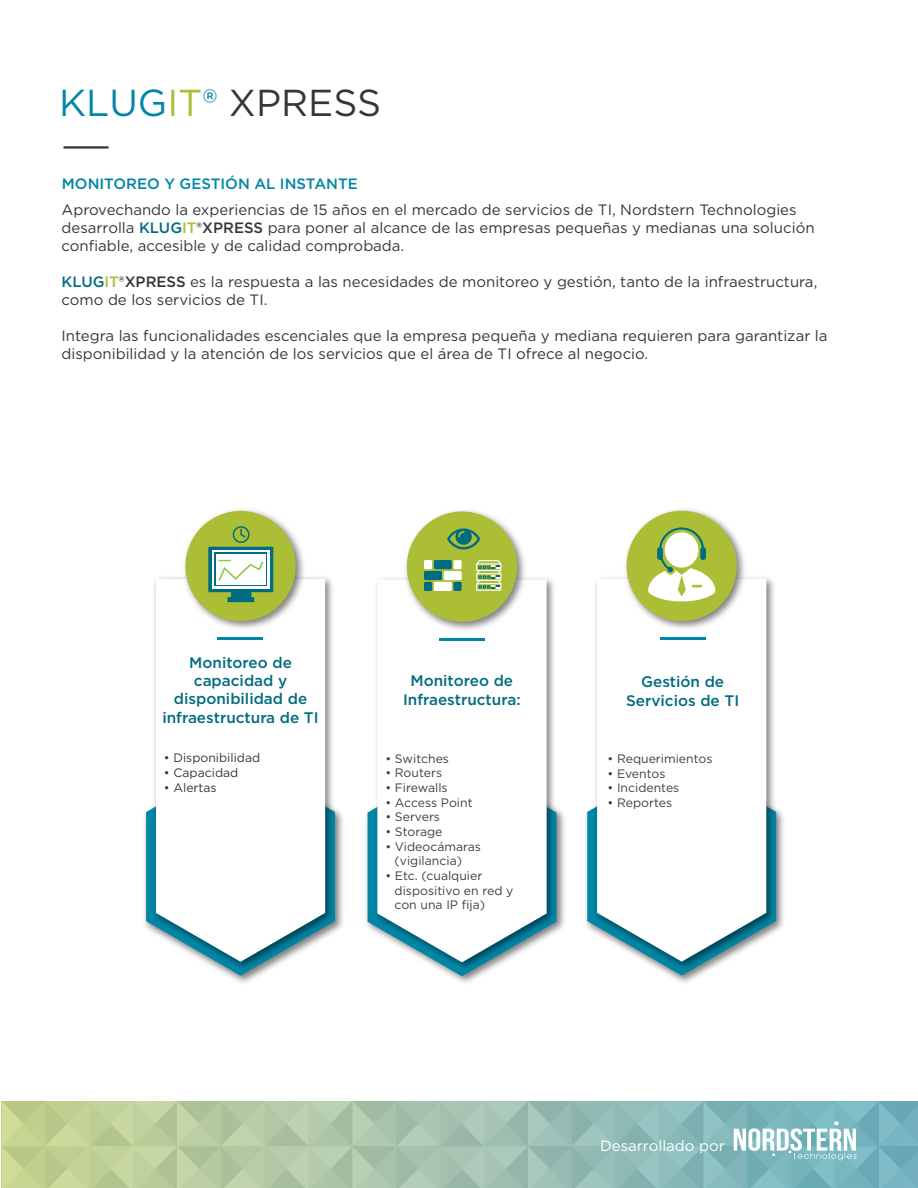
<style>
.page{position:relative;width:918px;height:1188px;background:#fff}
.page>*{position:absolute;margin:0;border:0;box-sizing:border-box;transform-origin:0 0}
.t1{font:37.5px "Gotham";color:#333739}
.t2{font:500 15.3px/18.3px "Gotham";color:#006c81;text-align:center}
.t3{font:15px/18px "Gotham";color:#333739}
.t4{font:500 15px "Gotham";color:#0086a6}
.t5{font:15px "Gotham";color:#fff}
.t6{font:12.3px/14.7px "Gotham";color:#3e3e3f}
.t7{font:12.3px "Gotham";color:#333739}
.s1{color:#0086a6}
.s2{color:#acbd36}
.s3{font-weight:500;color:#006c81}
.s4{font-weight:500;color:#acbd36}
.s5{font-weight:500}
</style>
<div class="page">
<svg style="left:1px;top:1101px;width:917px;height:87px;background:#a1c3ae"></svg>
<hr style="left:64px;top:146px;width:45px;height:3px;background:#333739">
<img style="left:144px;top:810px;width:199px;height:173px">
<svg style="left:146px;top:809px;width:189px;height:167px"></svg>
<img style="left:150px;top:577px;width:188px;height:397px">
<svg style="left:156px;top:579px;width:169px;height:383px"></svg>
<img style="left:179px;top:509px;width:129px;height:125px">
<div style="left:185px;top:511px;width:111px;height:110px;background:#acbd36;border-radius:50%"></div>
<svg style="left:227px;top:592px;width:27px;height:10px"></svg>
<div style="left:232px;top:592px;width:18px;height:5px;background:#006c81"></div>
<div style="left:208px;top:547px;width:65px;height:45px;background:#006c81"></div>
<div style="left:212px;top:550px;width:58px;height:39px;background:#fff"></div>
<div style="left:215px;top:552px;width:52px;height:34px;background:linear-gradient(to right,#fff,#fff)"></div>
<div style="left:216px;top:554px;width:50px;height:30px;background:#fff"></div>
<svg style="left:219px;top:560px;width:45px;height:21px"></svg>
<svg style="left:233px;top:526px;width:17px;height:17px"></svg>
<hr style="left:218px;top:638px;width:45px;height:2px;background:#0086a6">
<img style="left:366px;top:810px;width:199px;height:173px">
<svg style="left:368px;top:810px;width:188px;height:166px"></svg>
<img style="left:371px;top:578px;width:188px;height:397px">
<svg style="left:377px;top:579px;width:170px;height:383px"></svg>
<img style="left:401px;top:510px;width:128px;height:124px">
<div style="left:407px;top:512px;width:110px;height:110px;background:#acbd36;border-radius:50%"></div>
<hr style="left:439px;top:638px;width:45px;height:3px;background:#0086a6">
<svg style="left:447px;top:528px;width:33px;height:22px"></svg>
<div style="left:434px;top:582px;width:18px;height:9px;background:#fff"></div>
<div style="left:454px;top:582px;width:8px;height:9px;background:#006c81"></div>
<div style="left:424px;top:582px;width:8px;height:9px;background:#006c81"></div>
<div style="left:434px;top:560px;width:18px;height:9px;background:#006c81"></div>
<div style="left:454px;top:560px;width:8px;height:9px;background:#fff"></div>
<div style="left:424px;top:560px;width:8px;height:9px;background:#fff"></div>
<svg style="left:424px;top:571px;width:38px;height:9px"></svg>
<svg style="left:476px;top:560px;width:25px;height:31px"></svg>
<img style="left:585px;top:810px;width:199px;height:173px">
<svg style="left:587px;top:809px;width:189px;height:167px"></svg>
<img style="left:591px;top:577px;width:188px;height:397px">
<svg style="left:597px;top:579px;width:169px;height:383px"></svg>
<img style="left:620px;top:509px;width:129px;height:125px">
<div style="left:627px;top:511px;width:110px;height:110px;background:#acbd36;border-radius:50%"></div>
<svg style="left:648px;top:527px;width:67px;height:74px"></svg>
<hr style="left:660px;top:638px;width:45px;height:2px;background:#0086a6">
<h1 class="t1" style="left:59px;top:79px;width:323px"><span class="s1">KLUG</span><span class="s2">IT</span><span class="s1">®</span> XPRESS</h1>
<p class="t4" style="left:62px;top:174px;width:297px">MONITOREO Y GESTIÓN AL INSTANTE</p>
<p class="t3" style="left:62px;top:201px;width:755px">Aprovechando la experiencias de 15 años en el mercado de servicios de TI, Nordstern Technologies desarrolla <span class="s3">KLUG</span><span class="s4">IT</span><span class="s5">®XPRESS</span> para poner al alcance de las empresas pequeñas y medianas una solución confiable, accesible y de calidad comprobada.</p>
<p class="t3" style="left:62px;top:273px;width:757px"><span class="s3">KLUG</span><span class="s4">IT</span><span class="s5">®XPRESS</span> es la respuesta a las necesidades de monitoreo y gestión, tanto de la infraestructura, como de los servicios de TI.</p>
<p class="t3" style="left:62px;top:327px;width:768px">Integra las funcionalidades escenciales que la empresa pequeña y mediana requieren para garantizar la disponibilidad y la atención de los servicios que el área de TI ofrece al negocio.</p>
<p class="t2" style="left:162px;top:653px;width:158px">Monitoreo de capacidad y disponibilidad de infraestructura de TI</p>
<p class="t7" style="left:164px;top:750px;width:98px">• Disponibilidad</p>
<p class="t7" style="left:164px;top:765px;width:76px">• Capacidad</p>
<p class="t7" style="left:164px;top:780px;width:54px">• Alertas</p>
<p class="t2" style="left:403px;top:672px;width:119px">Monitoreo de<br>Infraestructura:</p>
<p class="t6" style="left:385px;top:751px;width:65px">• Switches</p>
<p class="t6" style="left:385px;top:765px;width:58px">• Routers</p>
<p class="t6" style="left:385px;top:780px;width:64px">• Firewalls</p>
<p class="t6" style="left:385px;top:795px;width:89px">• Access Point</p>
<p class="t6" style="left:385px;top:809px;width:56px">• Servers</p>
<p class="t6" style="left:385px;top:824px;width:59px">• Storage</p>
<p class="t6" style="left:395px;top:839px;width:88px;text-indent:-9px">• Videocámaras (vigilancia)</p>
<p class="t6" style="left:395px;top:868px;width:120px;text-indent:-9px">• Etc. (cualquier dispositivo en red y con una IP fija)</p>
<p class="t2" style="left:626px;top:673px;width:115px">Gestión de<br>Servicios de TI</p>
<p class="t6" style="left:608px;top:751px;width:106px">• Requerimientos</p>
<p class="t6" style="left:608px;top:766px;width:59px">• Eventos</p>
<p class="t6" style="left:608px;top:780px;width:73px">• Incidentes</p>
<p class="t6" style="left:608px;top:795px;width:66px">• Reportes</p>
<p class="t5" style="left:600px;top:1136px;width:126px">Desarrollado por</p>
</div>
